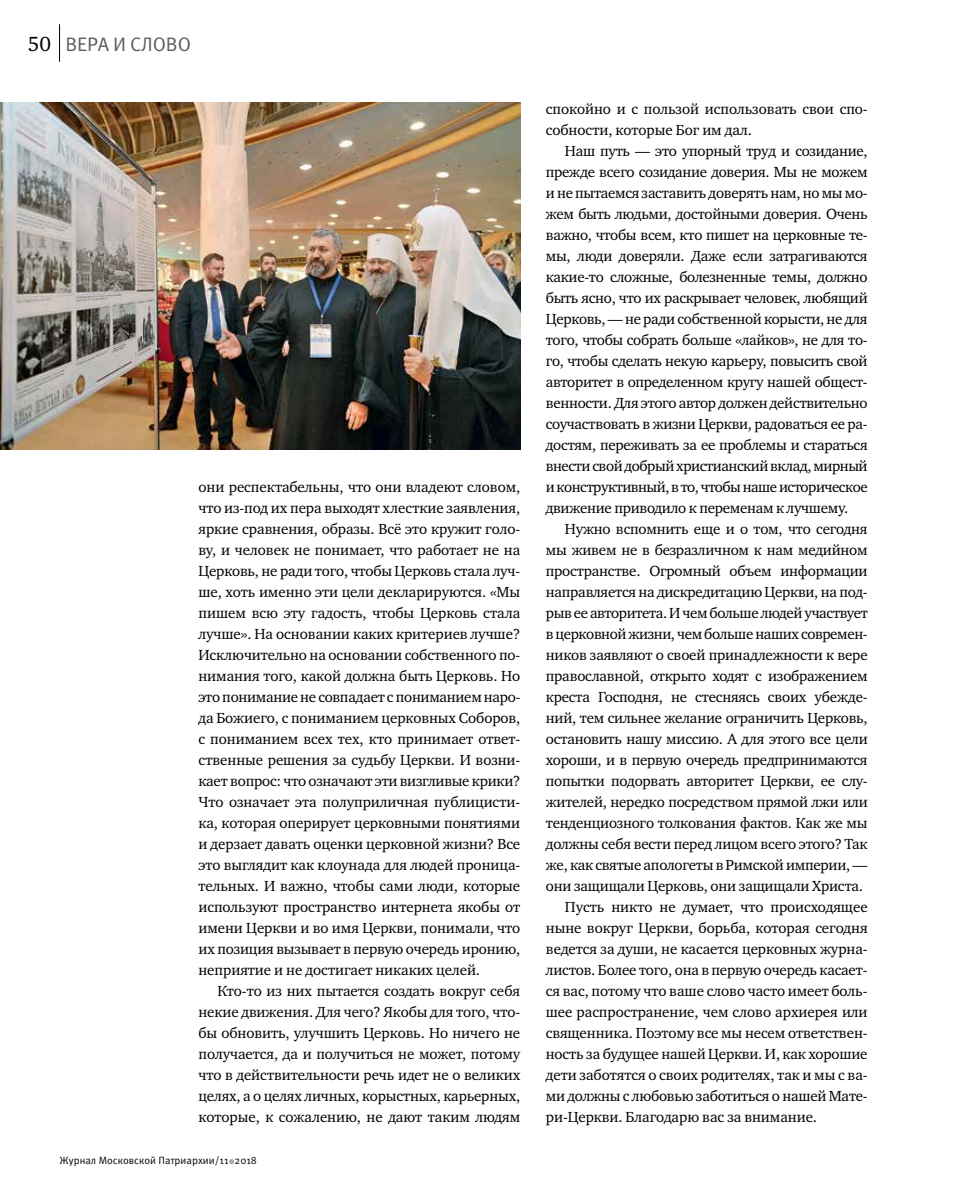
<style>
.page{position:relative;width:957px;height:1191px;background:#fff}
.page>*{position:absolute;margin:0;border:0;box-sizing:border-box;transform-origin:0 0}
.t1{font:21px "Charter ITC";color:#000}
.t2{font:19.5px "Meta Pro";letter-spacing:-.005em;color:#58595b}
.t3{font:15px/21px "Charter ITC";letter-spacing:-.015em;color:#000;text-align:justify}
.t4{font:10.5px "Meta Pro";color:#000}
</style>
<div class="page">
<svg style="left:229px;top:1159px;width:5px;height:5px"></svg>
<hr style="left:59px;top:24px;width:1px;height:38px;background:#000">
<img style="left:0;top:103px;width:520px;height:347px">
<h1 class="t1" style="left:28px;top:30px;width:25px">50</h1>
<h2 class="t2" style="left:65px;top:32px;width:127px">ВЕРА И СЛОВО</h2>
<p class="t3" style="left:198px;top:476px;width:323px">они респектабельны, что они владеют словом, что из-под их пера выходят хлесткие заявления, яркие сравнения, образы. Всё это кружит голо&shy;ву, и человек не понимает, что работает не на Церковь, не ради того, чтобы Церковь стала луч&shy;ше, хоть именно эти цели декларируются. «Мы пишем всю эту гадость, чтобы Церковь стала лучше». На основании каких критериев лучше?<br>Исключительно на основании собственного по&shy;нимания того, какой должна быть Церковь. Но это понимание не совпадает с пониманием наро&shy;да Божиего, с пониманием церковных Соборов, с пониманием всех тех, кто принимает ответ&shy;ственные решения за судьбу Церкви. И возни&shy;кает вопрос: что означают эти визгливые крики?<br>Что означает эта полуприличная публицисти&shy;ка, которая оперирует церковными понятиями и дерзает давать оценки церковной жизни? Все это выглядит как клоунада для людей проница&shy;тельных. И важно, чтобы сами люди, которые используют пространство интернета якобы от имени Церкви и во имя Церкви, понимали, что их позиция вызывает в первую очередь иронию, неприятие и не достигает никаких целей.</p>
<p class="t3" style="left:198px;top:980px;width:323px;text-indent:19px">Кто-то из них пытается создать вокруг себя некие движения. Для чего? Якобы для того, что&shy;бы обновить, улучшить Церковь. Но ничего не получается, да и получиться не может, потому что в действительности речь идет не о великих целях, а о целях личных, корыстных, карьерных, которые, к сожалению, не дают таким людям</p>
<p class="t4" style="left:60px;top:1153px;width:199px">Журнал Московской Патриархии/11 2018</p>
<p class="t3" style="left:546px;top:98px;width:323px">спокойно и с пользой использовать свои спо&shy;собности, которые Бог им дал.</p>
<p class="t3" style="left:546px;top:140px;width:323px;text-indent:19px">Наш путь — это упорный труд и созидание, прежде всего созидание доверия. Мы не можем и не пытаемся заставить доверять нам, но мы мо&shy;жем быть людьми, достойными доверия. Очень важно, чтобы всем, кто пишет на церковные те&shy;мы, люди доверяли. Даже если затрагиваются какие-то сложные, болезненные темы, должно быть ясно, что их раскрывает человек, любящий Церковь, — не ради собственной корысти, не для того, чтобы собрать больше «лайков», не для то&shy;го, чтобы сделать некую карьеру, повысить свой авторитет в определенном кругу нашей общест&shy;венности. Для этого автор должен действительно соучаствовать в жизни Церкви, радоваться ее ра&shy;достям, переживать за ее проблемы и стараться внести свой добрый христианский вклад, мирный и конструктивный, в то, чтобы наше историческое движение приводило к переменам к лучшему.</p>
<p class="t3" style="left:565px;top:518px;width:304px">Нужно вспомнить еще и о том, что сегодня</p>
<p class="t3" style="left:546px;top:539px;width:323px">мы живем не в безразличном к нам медийном</p>
<p class="t3" style="left:546px;top:560px;width:323px">пространстве. Огромный объем информации</p>
<p class="t3" style="left:546px;top:581px;width:323px">направляется на дискредитацию Церкви, на под-</p>
<p class="t3" style="left:546px;top:602px;width:323px">рыв ее авторитета. И чем больше людей участвует</p>
<p class="t3" style="left:546px;top:623px;width:323px">в церковной жизни, чем больше наших современ-</p>
<p class="t3" style="left:546px;top:644px;width:323px">ников заявляют о своей принадлежности к вере</p>
<p class="t3" style="left:546px;top:665px;width:323px">православной, открыто ходят с изображением</p>
<p class="t3" style="left:546px;top:686px;width:323px">креста Господня, не стесняясь своих убежде-</p>
<p class="t3" style="left:546px;top:707px;width:323px">ний, тем сильнее желание ограничить Церковь,</p>
<p class="t3" style="left:546px;top:728px;width:323px">остановить нашу миссию. А для этого все цели</p>
<p class="t3" style="left:546px;top:749px;width:323px">хороши, и в первую очередь предпринимаются</p>
<p class="t3" style="left:546px;top:770px;width:323px">попытки подорвать авторитет Церкви, ее слу-</p>
<p class="t3" style="left:546px;top:791px;width:323px">жителей, нередко посредством прямой лжи или</p>
<p class="t3" style="left:546px;top:812px;width:323px">тенденциозного толкования фактов. Как же мы</p>
<p class="t3" style="left:546px;top:833px;width:323px">должны себя вести перед лицом всего этого? Так</p>
<p class="t3" style="left:546px;top:854px;width:323px">же, как святые апологеты в Римской империи, —</p>
<p class="t3" style="left:546px;top:875px;width:319px">они защищали Церковь, они защищали Христа.</p>
<p class="t3" style="left:565px;top:896px;width:304px">Пусть никто не думает, что происходящее</p>
<p class="t3" style="left:546px;top:917px;width:323px">ныне вокруг Церкви, борьба, которая сегодня</p>
<p class="t3" style="left:546px;top:938px;width:323px">ведется за души, не касается церковных журна-</p>
<p class="t3" style="left:546px;top:959px;width:323px">листов. Более того, она в первую очередь касает-</p>
<p class="t3" style="left:546px;top:980px;width:323px">ся вас, потому что ваше слово часто имеет боль-</p>
<p class="t3" style="left:546px;top:1001px;width:323px">шее распространение, чем слово архиерея или</p>
<p class="t3" style="left:546px;top:1022px;width:323px">священника. Поэтому все мы несем ответствен-</p>
<p class="t3" style="left:546px;top:1043px;width:323px">ность за будущее нашей Церкви. И, как хорошие</p>
<p class="t3" style="left:546px;top:1064px;width:323px">дети заботятся о своих родителях, так и мы с ва-</p>
<p class="t3" style="left:546px;top:1085px;width:323px">ми должны с любовью заботиться о нашей Мате-</p>
<p class="t3" style="left:546px;top:1106px;width:273px">ри-Церкви. Благодарю вас за внимание.</p>
</div>
